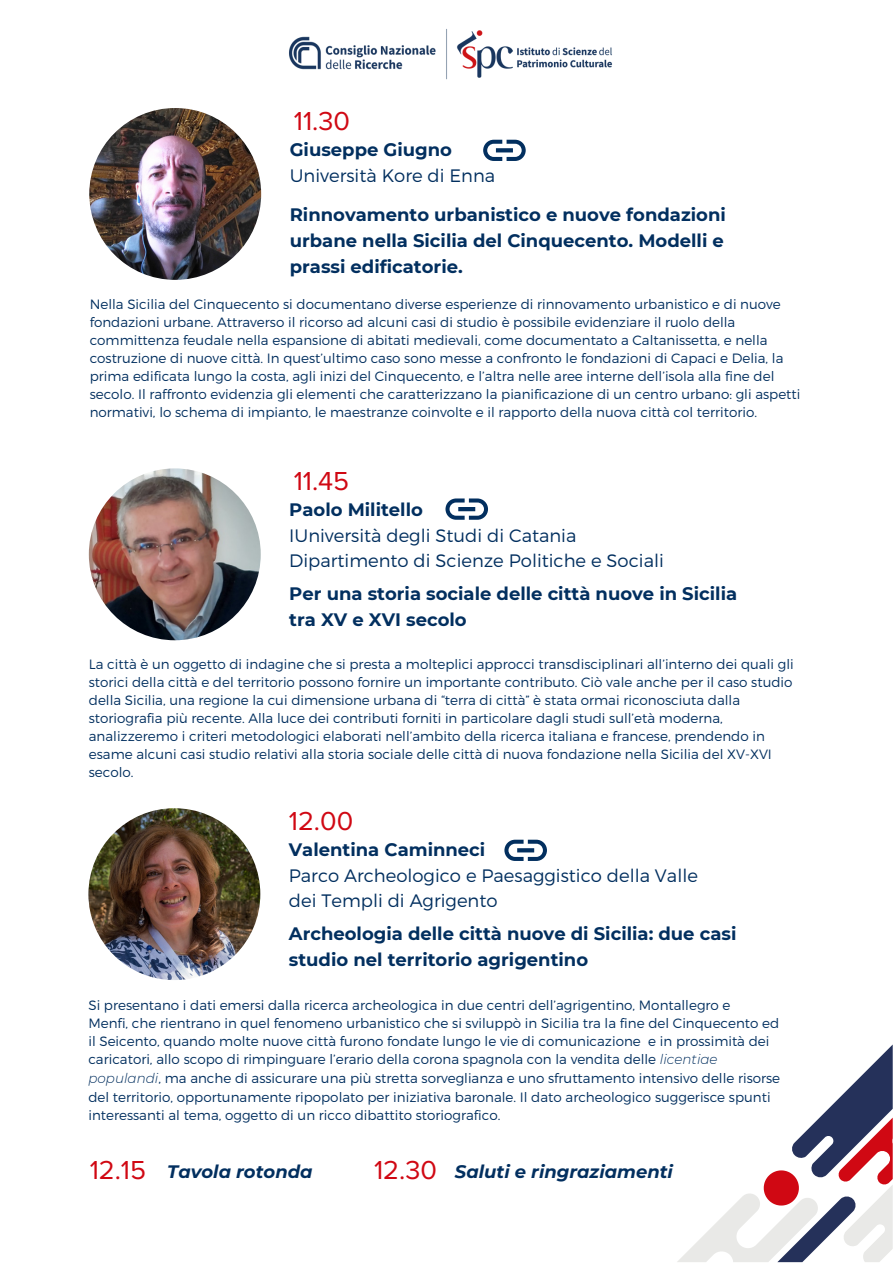
<style>
.page{position:relative;width:893px;height:1264px;background:#fff}
.page>*{position:absolute;margin:0;border:0;box-sizing:border-box;transform-origin:0 0}
.t1{font:27px "Proxima Nova";color:#d00813}
.t2{font:700 18px/25.8px "Montserrat";color:#022f5f}
.t3{font:300 18px/24.8px "Montserrat";color:#022f5f}
.t4{font:italic 700 18px "Montserrat";color:#022f5f}
.t5{font:300 13.5px/18px "Montserrat";color:#022f5f}
.s1{font-style:italic}
</style>
<div class="page">
<img style="left:289px;top:29px;width:324px;height:51px">
<svg style="left:677px;top:1045px;width:215px;height:217px"></svg>
<svg style="left:483px;top:140px;width:42px;height:21px"></svg>
<img style="left:89px;top:108px;width:172px;height:172px;border-radius:50%">
<svg style="left:504px;top:839px;width:43px;height:22px"></svg>
<img style="left:89px;top:468px;width:172px;height:172px;border-radius:50%">
<img style="left:88px;top:808px;width:172px;height:172px;border-radius:50%">
<svg style="left:445px;top:498px;width:43px;height:22px"></svg>
<p class="t1" style="left:294px;top:109px;width:58px">11.30</p>
<p class="t2" style="left:290px;top:136px;width:164px">Giuseppe Giugno</p>
<p class="t3" style="left:290px;top:162px;width:207px">Università Kore di Enna</p>
<p class="t2" style="left:290px;top:202px;width:437px">Rinnovamento urbanistico e nuove fondazioni urbane nella Sicilia del Cinquecento. Modelli e</p>
<p class="t2" style="left:290px;top:253px;width:174px">prassi edificatorie.</p>
<p class="t5" style="left:90px;top:295px;width:712px">Nella Sicilia del Cinquecento si documentano diverse esperienze di rinnovamento urbanistico e di nuove fondazioni urbane. Attraverso il ricorso ad alcuni casi di studio è possibile evidenziare il ruolo della committenza feudale nella espansione di abitati medievali, come documentato a Caltanissetta, e nella costruzione di nuove città. In quest’ultimo caso sono messe a confronto le fondazioni di Capaci e Delia, la prima edificata lungo la costa, agli inizi del Cinquecento, e l’altra nelle aree interne dell’isola alla fine del secolo. Il raffronto evidenzia gli elementi che caratterizzano la pianificazione di un centro urbano: gli aspetti normativi, lo schema di impianto, le maestranze coinvolte e il rapporto della nuova città col territorio.</p>
<p class="t1" style="left:294px;top:469px;width:57px">11.45</p>
<p class="t2" style="left:289px;top:497px;width:135px">Paolo Militello</p>
<p class="t3" style="left:289px;top:522px;width:288px">IUniversità degli Studi di Catania</p>
<p class="t3" style="left:289px;top:547px;width:376px">Dipartimento di Scienze Politiche e Sociali</p>
<p class="t2" style="left:289px;top:580px;width:449px">Per una storia sociale delle città nuove in Sicilia</p>
<p class="t2" style="left:289px;top:606px;width:179px">tra XV e XVI secolo</p>
<p class="t5" style="left:89px;top:654px;width:706px">La città è un oggetto di indagine che si presta a molteplici approcci transdisciplinari all’interno dei quali gli storici della città e del territorio possono fornire un importante contributo. Ciò vale anche per il caso studio della Sicilia, una regione la cui dimensione urbana di “terra di città” è stata ormai riconosciuta dalla storiografia più recente. Alla luce dei contributi forniti in particolare dagli studi sull’età moderna, analizzeremo i criteri metodologici elaborati nell’ambito della ricerca italiana e francese, prendendo in esame alcuni casi studio relativi alla storia sociale delle città di nuova fondazione nella Sicilia del XV-XVI secolo.</p>
<p class="t1" style="left:289px;top:809px;width:66px">12.00</p>
<p class="t2" style="left:289px;top:836px;width:198px">Valentina Caminneci</p>
<p class="t3" style="left:289px;top:862px;width:410px">Parco Archeologico e Paesaggistico della Valle dei Templi di Agrigento</p>
<p class="t2" style="left:289px;top:920px;width:449px">Archeologia delle città nuove di Sicilia: due casi studio nel territorio agrigentino</p>
<p class="t5" style="left:88px;top:995px;width:643px">Si presentano i dati emersi dalla ricerca archeologica in due centri dell’agrigentino, Montallegro e</p>
<p class="t5" style="left:88px;top:1013px;width:693px;line-height:18.5px">Menfi, che rientrano in quel fenomeno urbanistico che si sviluppò in Sicilia tra la fine del Cinquecento ed il Seicento, quando molte nuove città furono fondate lungo le vie di comunicazione e in prossimità dei caricatori, allo scopo di rimpinguare l’erario della corona spagnola con la vendita delle <span class="s1">licentiae populandi</span>, ma anche di assicurare una più stretta sorveglianza e uno sfruttamento intensivo delle risorse del territorio, opportunamente ripopolato per iniziativa baronale. Il dato archeologico suggerisce spunti interessanti al tema, oggetto di un ricco dibattito storiografico.</p>
<p class="t1" style="left:90px;top:1157px;width:58px">12.15</p>
<p class="t4" style="left:167px;top:1160px;width:147px">Tavola rotonda</p>
<p class="t1" style="left:374px;top:1157px;width:64px">12.30</p>
<p class="t4" style="left:455px;top:1160px;width:220px">Saluti e ringraziamenti</p>
</div>
